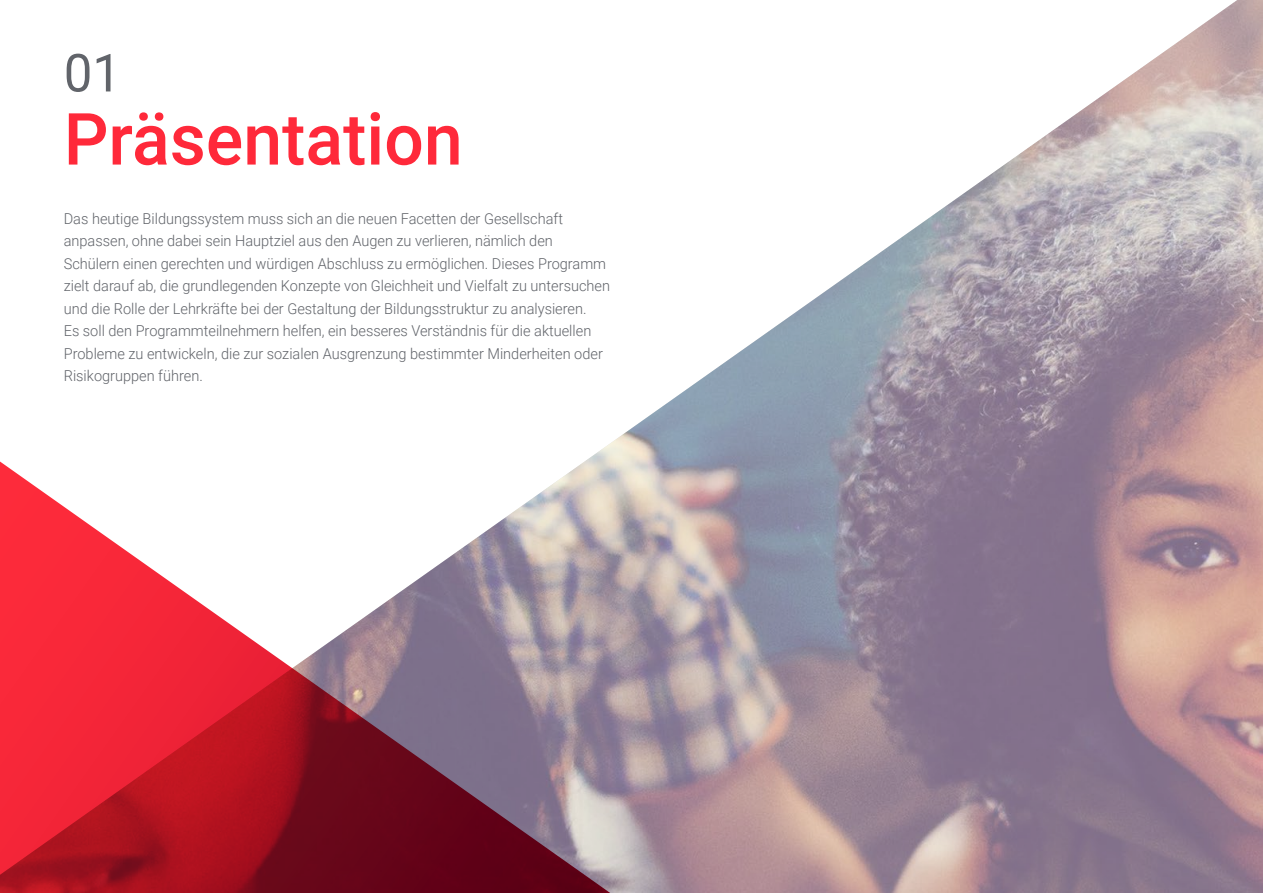
<style>
.page{position:relative;width:1263px;height:893px;background:#fff}
.page>*{position:absolute;margin:0;border:0;box-sizing:border-box;transform-origin:0 0}
.t1{font:500 72px "Roboto";color:#ff293a}
.t2{font:52.5px "Roboto";color:#61646a}
.t3{font:300 15px/22.5px "Roboto";color:#61646a}
</style>
<div class="page">
<img style="left:607px;top:0;width:656px;height:893px">
<svg style="left:0;top:446px;width:640px;height:447px"></svg>
<h2 class="t2" style="left:64px;top:36px;width:59px">01</h2>
<h1 class="t1" style="left:64px;top:89px;width:400px">Präsentation</h1>
<p class="t3" style="left:64px;top:207px;width:548px">Das heutige Bildungssystem muss sich an die neuen Facetten der Gesellschaft anpassen, ohne dabei sein Hauptziel aus den Augen zu verlieren, nämlich den Schülern einen gerechten und würdigen Abschluss zu ermöglichen. Dieses Programm zielt darauf ab, die grundlegenden Konzepte von Gleichheit und Vielfalt zu untersuchen und die Rolle der Lehrkräfte bei der Gestaltung der Bildungsstruktur zu analysieren.<br>Es soll den Programmteilnehmern helfen, ein besseres Verständnis für die aktuellen Probleme zu entwickeln, die zur sozialen Ausgrenzung bestimmter Minderheiten oder Risikogruppen führen.</p>
</div>
